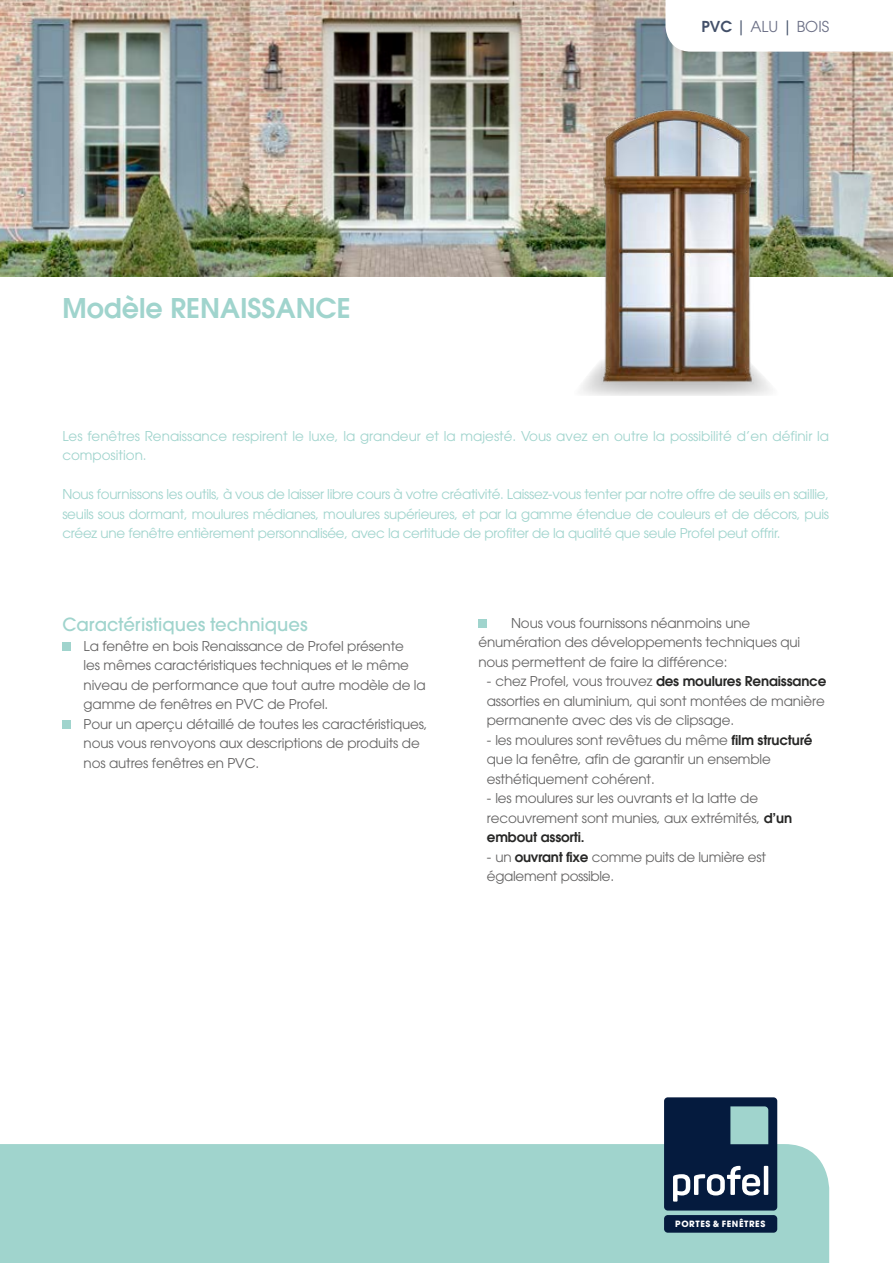
<style>
.page{position:relative;width:893px;height:1263px;background:#fff}
.page>*{position:absolute;margin:0;border:0;box-sizing:border-box;transform-origin:0 0}
.t1{font:600 27px "Avant Garde LT";color:#a0d4cd}
.t2{font:500 18px "Avant Garde LT";color:#a0d4cd}
.t3{font:15px "Avant Garde LT";color:#6d7187}
.t4{font:13.5px/19.5px "Avant Garde LT";letter-spacing:-.01em;color:#646363}
.t5{font:13.5px/19.5px "Avant Garde LT";color:#a0d4cd}
.t6{font:700 8.55px "Avant Garde LT";letter-spacing:.07em;color:#fff}
.s1{font-weight:600;color:#435069}
.s2{color:#435069}
.s3{font-weight:600;color:#282827}
</style>
<div class="page">
<svg style="left:581px;top:361px;width:190px;height:35px"></svg>
<img style="left:0;top:0;width:893px;height:276px">
<div style="left:0;top:1144px;width:829px;height:119px;background:#a0d4cd"></div>
<svg style="left:665px;top:0;width:228px;height:52px"></svg>
<div style="left:62px;top:642px;width:9px;height:9px;background:#a0d4cd"></div>
<div style="left:62px;top:720px;width:9px;height:9px;background:#a0d4cd"></div>
<div style="left:478px;top:619px;width:9px;height:9px;background:#a0d4cd"></div>
<img style="left:602px;top:104px;width:151px;height:280px">
<div style="left:664px;top:1215px;width:113px;height:18px;background:#051b3e;border-radius:4px"></div>
<div style="left:664px;top:1097px;width:113px;height:113px;background:#051b3e;border-radius:4px"></div>
<svg style="left:730px;top:1106px;width:38px;height:38px"></svg>
<svg style="left:673px;top:1166px;width:87px;height:35px"></svg>
<hr style="left:764px;top:1166px;width:4px;height:29px;background:#fff">
<h1 class="t1" style="left:62px;top:290px;width:290px">Modèle RENAISSANCE</h1>
<p class="t3" style="left:701px;top:18px;width:129px"><span class="s1">PVC</span> <span class="s2">|</span> ALU <span class="s2">|</span> BOIS</p>
<p class="t5" style="left:62px;top:426px;width:768px">Les fenêtres Renaissance respirent le luxe, la grandeur et la majesté. Vous avez en outre la possibilité d’en définir la composition.</p>
<p class="t5" style="left:62px;top:484px;width:768px;text-align:justify">Nous fournissons les outils, à vous de laisser libre cours à votre créativité. Laissez-vous tenter par notre offre de seuils en saillie, seuils sous dormant, moulures médianes, moulures supérieures, et par la gamme étendue de couleurs et de décors, puis créez une fenêtre entièrement personnalisée, avec la certitude de profiter de la qualité que seule Profel peut offrir.</p>
<h2 class="t2" style="left:62px;top:614px;width:247px">Caractéristiques techniques</h2>
<p class="t4" style="left:84px;top:636px;width:345px">La fenêtre en bois Renaissance de Profel présente<br>les mêmes caractéristiques techniques et le même niveau de performance que tout autre modèle de la gamme de fenêtres en PVC de Profel.<br>Pour un aperçu détaillé de toutes les caractéristiques, nous vous renvoyons aux descriptions de produits de nos autres fenêtres en PVC.</p>
<p class="t4" style="left:478px;top:613px;width:323px;text-indent:33px">Nous vous fournissons néanmoins une énumération des développements techniques qui nous permettent de faire la différence:</p>
<p class="t4" style="left:487px;top:672px;width:341px">- chez Profel, vous trouvez <span class="s3">des moulures Renaissance </span>assorties en aluminium, qui sont montées de manière permanente avec des vis de clipsage.</p>
<p class="t4" style="left:487px;top:730px;width:327px">- les moulures sont revêtues du même <span class="s3">film structuré </span>que la fenêtre, afin de garantir un ensemble esthétiquement cohérent.</p>
<p class="t4" style="left:487px;top:789px;width:307px">- les moulures sur les ouvrants et la latte de recouvrement sont munies, aux extrémités, <span class="s3">d’un embout assorti.</span></p>
<p class="t4" style="left:487px;top:847px;width:281px">- un <span class="s3">ouvrant fixe</span> comme puits de lumière est également possible.</p>
<p class="t6" style="left:675px;top:1218px;width:92px">PORTES &amp; FENÊTRES</p>
</div>
